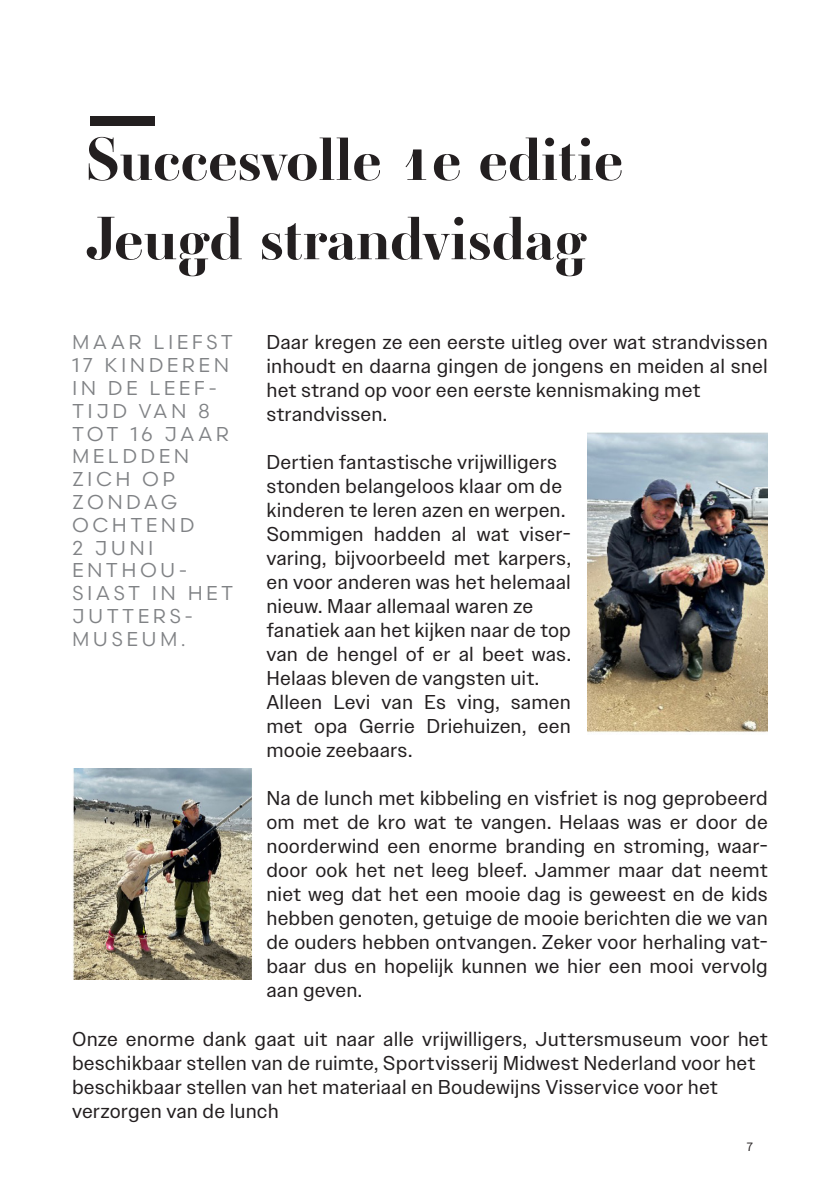
<style>
.page{position:relative;width:840px;height:1191px;background:#fff}
.page>*{position:absolute;margin:0;border:0;box-sizing:border-box;transform-origin:0 0}
.t1{font:700 60px/79.2px "Ambroise Std";letter-spacing:.01em;color:#231f20}
.t2{font:20px/24px "Owners Text";letter-spacing:.005em;color:#231f20}
.t3{font:20px/22.8px "Scandia";letter-spacing:.17em;color:#808285}
.t4{font:12px "Owners Text";color:#231f20}
</style>
<div class="page">
<img style="left:587px;top:433px;width:180px;height:300px">
<img style="left:73px;top:768px;width:179px;height:211px">
<div style="left:91px;top:116px;width:64px;height:9px;background:#231f20"></div>
<h1 class="t1" style="left:86px;top:120px;width:538px">Succesvolle 1e editie<br>Jeugd strandvisdag</h1>
<p class="t3" style="left:72px;top:331px;width:163px">MAAR LIEFST<br>17 KINDEREN<br>IN DE LEEF-<br>TIJD VAN 8<br>TOT 16 JAAR<br>MELDDEN<br>ZICH OP<br>ZONDAG<br>OCHTEND<br>2 JUNI<br>ENTHOU-<br>SIAST IN HET<br>JUTTERS-<br>MUSEUM.</p>
<p class="t2" style="left:266px;top:330px;width:502px">Daar kregen ze een eerste uitleg over wat strandvissen inhoudt en daarna gingen de jongens en meiden al snel het strand op voor een eerste kennismaking met strandvissen.</p>
<p class="t2" style="left:266px;top:450px;width:306px">Dertien fantastische vrijwilligers stonden belangeloos klaar om de kinderen te leren azen en werpen.<br>Sommigen hadden al wat viser&shy;varing, bijvoorbeeld met karpers, en voor anderen was het helemaal nieuw. Maar allemaal waren ze fanatiek aan het kijken naar de top van de hengel of er al beet was.<br>Helaas bleven de vangsten uit.<br>Alleen Levi van Es ving, samen met opa Gerrie Driehuizen, een mooie zeebaars.</p>
<p class="t2" style="left:266px;top:786px;width:502px;text-align:justify">Na de lunch met kibbeling en visfriet is nog geprobeerd om met de kro wat te vangen. Helaas was er door de noorderwind een enorme branding en stroming, waar&shy;door ook het net leeg bleef. Jammer maar dat neemt niet weg dat het een mooie dag is geweest en de kids hebben genoten, getuige de mooie berichten die we van de ouders hebben ontvangen. Zeker voor herhaling vat&shy;baar dus en hopelijk kunnen we hier een mooi vervolg aan geven.</p>
<p class="t2" style="left:72px;top:1026px;width:696px">Onze enorme dank gaat uit naar alle vrijwilligers, Juttersmuseum voor het beschikbaar stellen van de ruimte, Sportvisserij Midwest Nederland voor het beschikbaar stellen van het materiaal en Boudewijns Visservice voor het verzorgen van de lunch</p>
<p class="t4" style="left:746px;top:1139px;width:8px">7</p>
</div>
